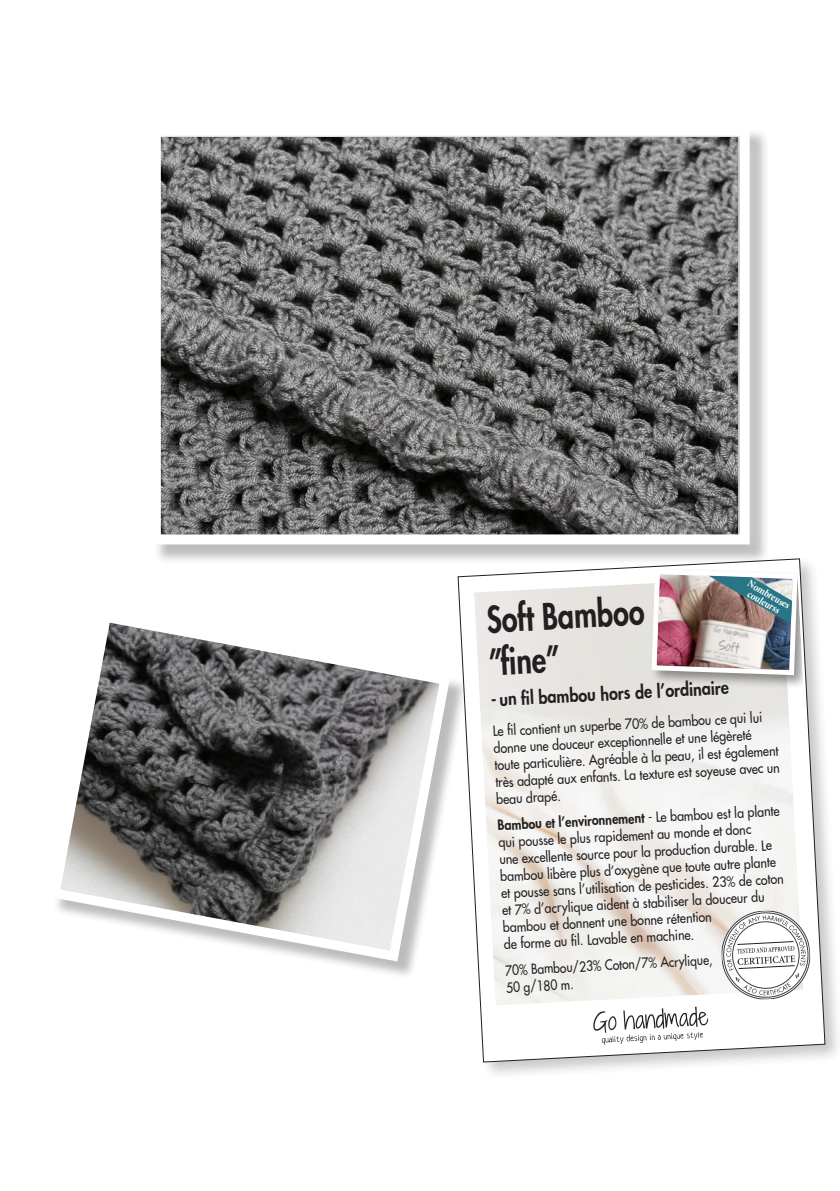
<style>
.page{position:relative;width:840px;height:1191px;background:#fff}
.page>*{position:absolute;margin:0;border:0;box-sizing:border-box;transform-origin:0 0}
.t1{font:800 35.6px/42.8px "Futura Std";color:#231f20;scale:.8 1}
.t2{font:800 17.8px "Futura Std";color:#231f20;scale:.9 1}
.t3{font:500 13.8px/17px "Futura Std";color:#231f20;scale:.9 1}
.t4{font:500 13.8px/17px "Futura Std";color:#231f20;scale:.87 1}
.t5{font:700 10.6px/9.2px "Minion Pro";color:#fff;text-align:center;scale:.88 1}
.s1{font-weight:800}
</style>
<div class="page">
<svg style="left:57px;top:622px;width:398px;height:345px"></svg>
<div style="left:153px;top:128px;width:616px;height:437px;background:#231f20;opacity:.3"></div>
<img style="left:162px;top:137px;width:575px;height:396px">
<div style="left:151px;top:126px;width:598px;height:418px;border:10px solid #fff"></div>
<div style="left:455px;top:556px;width:384px;height:524px;background:#231f20;opacity:.24"></div>
<svg style="left:457px;top:558px;width:368px;height:504px"></svg>
<p class="t5" style="left:750px;top:578px;width:55px;rotate:30deg">Nombreuses couleurss</p>
<h1 class="t1" style="left:485px;top:598px;width:198px;rotate:-3deg">Soft Bamboo ”fi ne”</h1>
<p class="t2" style="left:490px;top:688px;width:266px;rotate:-3deg">- un fi l bambou hors de l’ordinaire</p>
<p class="t3" style="left:492px;top:722px;width:318px;rotate:-3deg">Le fi l contient un superbe 70% de bambou ce qui lui donne une douceur exceptionnelle et une légèreté toute particulière. Agréable à la peau, il est également très adapté aux enfants. La texture est soyeuse avec un beau drapé.</p>
<p class="t3" style="left:497px;top:817px;width:315px;rotate:-3deg"><span class="s1">Bambou et l’environnement</span> - Le bambou est la plante qui pousse le plus rapidement au monde et donc<br>une excellente source pour la production durable. Le bambou libère plus d’oxygène que toute autre plante et pousse sans l’utilisation de pesticides. 23% de coton et 7% d’acrylique aident à stabiliser la douceur du bambou et donnent une bonne rétention<br>de forme au fi l. Lavable en machine.</p>
<p class="t4" style="left:504px;top:962px;width:240px;rotate:-3deg">70% Bambou/23% Coton/7% Acrylique,<br>50 g/180 m.</p>
</div>
